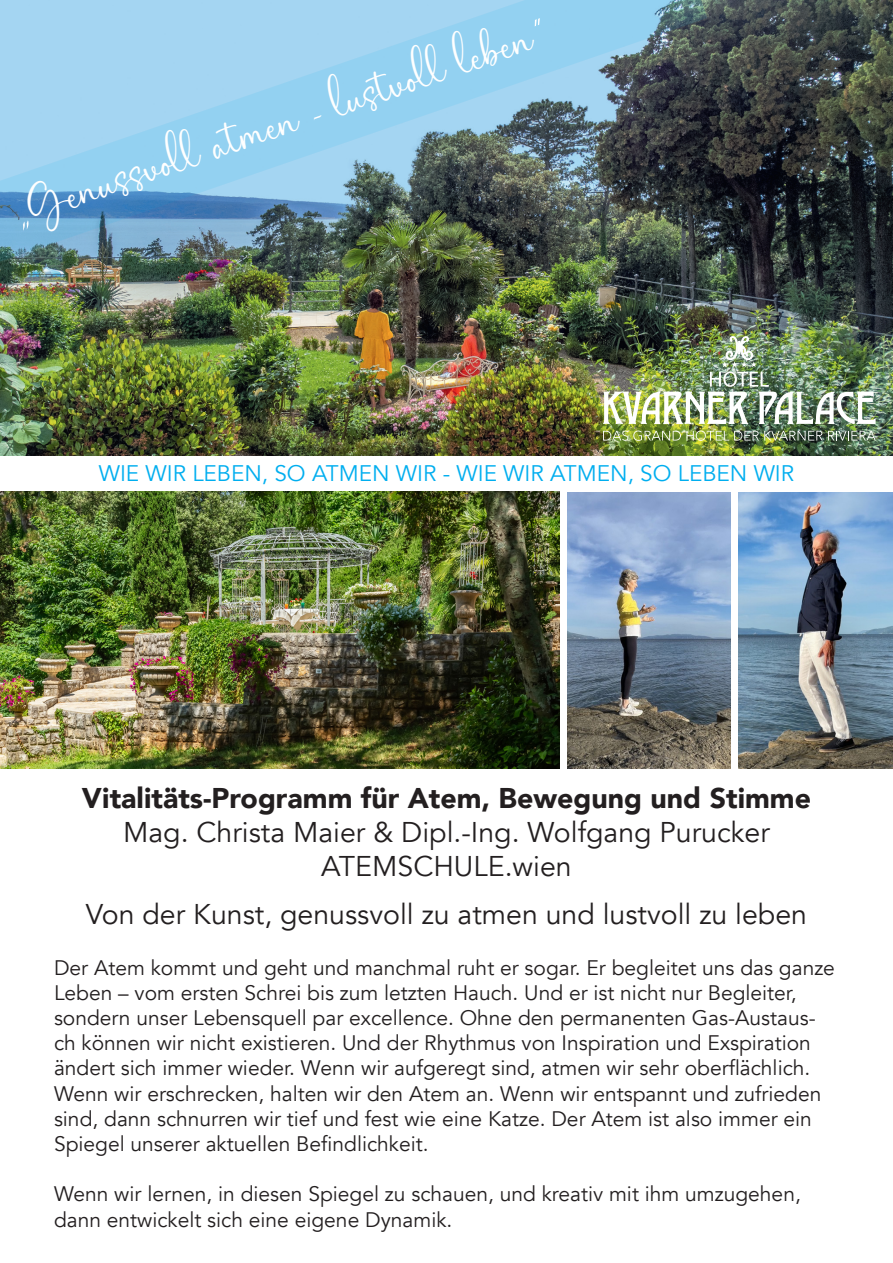
<style>
.page{position:relative;width:893px;height:1263px;background:#fff}
.page>*{position:absolute;margin:0;border:0;box-sizing:border-box;transform-origin:0 0}
.t1{font:30px "Dreamline";color:#fff}
.t2{font:28.5px "Avenir";color:#231f20}
.t3{font:900 28.5px "Avenir";color:#231f20}
.t4{font:22.5px "Avenir";color:#00aeef}
.t5{font:21px/25.2px "Avenir";color:#231f20}
.s1{font-family:"Vivaldii";font-size:42px}
.s2{font-family:"Vivaldii"}
</style>
<div class="page">
<img style="left:0;top:0;width:893px;height:455px">
<img style="left:0;top:0;width:707px;height:268px">
<img style="left:0;top:492px;width:560px;height:276px">
<img style="left:567px;top:492px;width:164px;height:276px">
<img style="left:738px;top:492px;width:155px;height:276px">
<img style="left:603px;top:431px;width:273px;height:10px">
<img style="left:603px;top:336px;width:273px;height:88px">
<p class="t1" style="left:14px;top:199px;width:551px;rotate:-19deg"><span class="s1">„</span>Genussvoll atmen <span class="s2">–</span> lustvoll leben<span class="s1">"</span></p>
<p class="t4" style="left:99px;top:460px;width:697px">WIE WIR LEBEN, SO ATMEN WIR - WIE WIR ATMEN, SO LEBEN WIR</p>
<p class="t3" style="left:82px;top:773px;width:731px">Vitalitäts-Programm für Atem, Bewegung und Stimme</p>
<p class="t2" style="left:123px;top:815px;width:648px">Mag. Christa Maier &amp; Dipl.-Ing. Wolfgang Purucker</p>
<p class="t2" style="left:321px;top:849px;width:252px">ATEMSCHULE.wien</p>
<p class="t2" style="left:86px;top:897px;width:723px">Von der Kunst, genussvoll zu atmen und lustvoll zu leben</p>
<p class="t5" style="left:54px;top:955px;width:782px">Der Atem kommt und geht und manchmal ruht er sogar. Er begleitet uns das ganze Leben – vom ersten Schrei bis zum letzten Hauch. Und er ist nicht nur Begleiter, sondern unser Lebensquell par excellence. Ohne den permanenten Gas-Austaus&shy;ch können wir nicht existieren. Und der Rhythmus von Inspiration und Exspiration ändert sich immer wieder. Wenn wir aufgeregt sind, atmen wir sehr oberflächlich.<br>Wenn wir erschrecken, halten wir den Atem an. Wenn wir entspannt und zufrieden sind, dann schnurren wir tief und fest wie eine Katze. Der Atem ist also immer ein Spiegel unserer aktuellen Befindlichkeit.</p>
<p class="t5" style="left:54px;top:1182px;width:748px">Wenn wir lernen, in diesen Spiegel zu schauen, und kreativ mit ihm umzugehen, dann entwickelt sich eine eigene Dynamik.</p>
</div>
